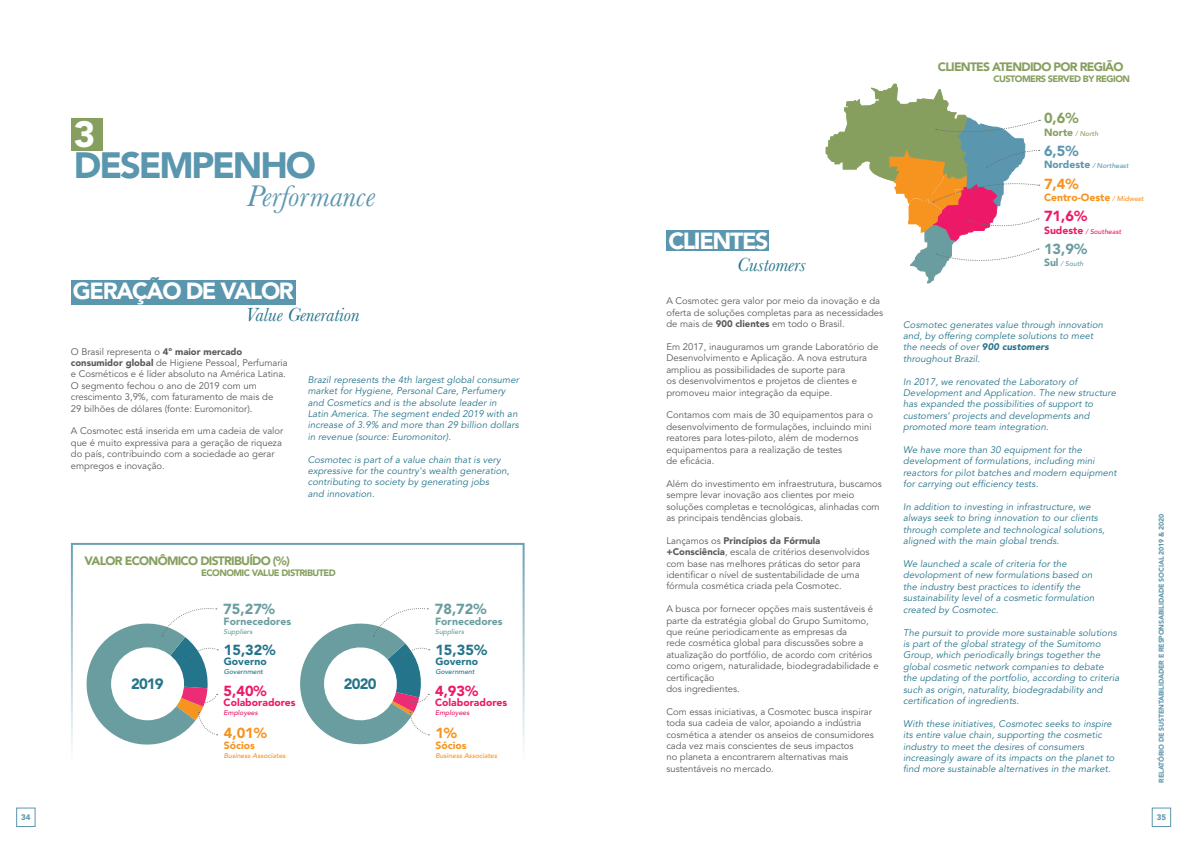
<style>
.page{position:relative;width:1191px;height:842px;background:#fff}
.page>*{position:absolute;margin:0;border:0;box-sizing:border-box;transform-origin:0 0}
.t1{font:900 36.3px "Avenir";letter-spacing:-.06em;color:#5b96af}
.t2{font:900 36.3px "Avenir";color:#fff}
.t3{font:italic 30.9px "Baskerville";color:#5b96af}
.t4{font:900 23.2px "Avenir";letter-spacing:-.06em;color:#fff}
.t5{font:900 23.2px "Avenir";color:#5b96af}
.t6{font:italic 19.7px "Baskerville";color:#24748b}
.t7{font:900 14.9px "Avenir";letter-spacing:-.06em;color:#24748b}
.t8{font:900 14.5px "Avenir";color:#6a9d9f}
.t9{font:900 14.5px "Avenir";color:#ed1968}
.t10{font:900 14.5px "Avenir";color:#24748b}
.t11{font:900 14.5px "Avenir";color:#f7931f}
.t12{font:900 14.5px "Avenir";color:#869f5f}
.t13{font:900 14.5px "Avenir";color:#5b96af}
.t14{font:900 12.1px "Avenir";letter-spacing:-.06em;color:#869f5f}
.t15{font:900 10.4px "Avenir";color:#f7931f}
.t16{font:900 10.4px "Avenir";color:#ed1968}
.t17{font:900 10.4px "Avenir";color:#6a9d9f}
.t18{font:900 10.4px "Avenir";color:#24748b}
.t19{font:9.5px/11.4px "Avenir";color:#58595b}
.t20{font:italic 9.5px/11.4px "Avenir";letter-spacing:.01em;color:#24748b}
.t21{font:900 9.2px "Avenir";letter-spacing:-.06em;color:#869f5f}
.t22{font:900 8px "Avenir";color:#5b96af}
.t23{font:900 7px "Avenir";letter-spacing:-.02em;color:#5b96af}
.t24{font:italic 500 6.9px "Avenir";color:#f7931f}
.t25{font:italic 500 6.9px "Avenir";color:#ed1968}
.t26{font:italic 500 6.9px "Avenir";color:#6a9d9f}
.t27{font:italic 500 6.9px "Avenir";color:#24748b}
.t28{font:italic 500 6.9px "Avenir";color:#5b96af}
.t29{font:italic 500 6.9px "Avenir";color:#869f5f}
.s1{font-weight:900}
.s2{font-weight:900;font-style:normal;font-size:10.4px}
.s3{font-weight:500;font-style:italic;font-size:6.9px}
</style>
<div class="page">
<div style="left:1151px;top:807px;width:20px;height:20px;border:1px solid #5b96af"></div>
<div style="left:16px;top:807px;width:20px;height:20px;border:1px solid #5b96af"></div>
<div style="left:71px;top:118px;width:31px;height:32px;background:#869f5f"></div>
<div style="left:71px;top:281px;width:224px;height:24px;background:#5b96af"></div>
<div style="left:666px;top:230px;width:103px;height:21px;background:#5b96af"></div>
<div style="left:71px;top:543px;width:453px;height:228px;border:2px solid #5b96af"></div>
<svg style="left:300px;top:608px;width:130px;height:137px"></svg>
<svg style="left:86px;top:608px;width:132px;height:137px"></svg>
<svg style="left:825px;top:83px;width:215px;height:201px"></svg>
<h1 class="t2" style="left:74px;top:112px;width:23px">3</h1>
<h1 class="t1" style="left:74px;top:144px;width:243px">DESEMPENHO</h1>
<h2 class="t3" style="left:247px;top:176px;width:130px">Performance</h2>
<h3 class="t5" style="left:146px;top:276px;width:19px">Ã</h3>
<h3 class="t4" style="left:73px;top:277px;width:222px">GERAÇAO DE VALOR</h3>
<h3 class="t6" style="left:245px;top:302px;width:116px">Value Generation</h3>
<p class="t19" style="left:71px;top:346px;width:218px">O Brasil representa o <span class="s1">4º maior mercado consumidor global</span> de Higiene Pessoal, Perfumaria e Cosméticos e é líder absoluto na América Latina.<br>O segmento fechou o ano de 2019 com um crescimento 3,9%, com faturamento de mais de<br>29 bilhões de dólares (fonte: Euromonitor).</p>
<p class="t19" style="left:71px;top:426px;width:214px">A Cosmotec está inserida em uma cadeia de valor que é muito expressiva para a geração de riqueza do país, contribuindo com a sociedade ao gerar empregos e inovação.</p>
<p class="t20" style="left:308px;top:374px;width:213px">Brazil represents the 4th largest global consumer market for Hygiene, Personal Care, Perfumery and Cosmetics and is the absolute leader in Latin America. The segment ended 2019 with an increase of 3.9% and more than 29 billion dollars in revenue (source: Euromonitor).</p>
<p class="t20" style="left:308px;top:454px;width:203px">Cosmotec is part of a value chain that is very expressive for the country's wealth generation, contributing to society by generating jobs<br>and innovation.</p>
<p class="t14" style="left:85px;top:553px;width:207px">VALOR ECONÔMICO DISTRIBUÍDO (%)</p>
<p class="t21" style="left:201px;top:568px;width:136px">ECONOMIC VALUE DISTRIBUTED</p>
<h3 class="t8" style="left:223px;top:600px;width:53px">75,27%</h3>
<p class="t17" style="left:224px;top:615px;width:69px">Fornecedores</p>
<p class="t26" style="left:224px;top:627px;width:30px">Suppliers</p>
<h3 class="t8" style="left:435px;top:600px;width:53px">78,72%</h3>
<p class="t17" style="left:435px;top:615px;width:69px">Fornecedores</p>
<p class="t26" style="left:435px;top:627px;width:30px">Suppliers</p>
<h3 class="t10" style="left:224px;top:641px;width:53px">15,32%</h3>
<p class="t18" style="left:224px;top:655px;width:44px">Governo</p>
<p class="t27" style="left:224px;top:668px;width:41px">Government</p>
<h3 class="t10" style="left:435px;top:641px;width:53px">15,35%</h3>
<p class="t18" style="left:435px;top:655px;width:44px">Governo</p>
<p class="t27" style="left:435px;top:668px;width:41px">Government</p>
<h3 class="t7" style="left:131px;top:675px;width:34px">2019</h3>
<h3 class="t7" style="left:344px;top:675px;width:34px">2020</h3>
<h3 class="t9" style="left:223px;top:682px;width:45px">5,40%</h3>
<p class="t16" style="left:223px;top:696px;width:74px">Colaboradores</p>
<p class="t25" style="left:223px;top:709px;width:36px">Employees</p>
<h3 class="t9" style="left:435px;top:682px;width:45px">4,93%</h3>
<p class="t16" style="left:435px;top:696px;width:74px">Colaboradores</p>
<p class="t25" style="left:435px;top:709px;width:36px">Employees</p>
<h3 class="t11" style="left:224px;top:725px;width:45px">4,01%</h3>
<p class="t15" style="left:224px;top:739px;width:33px">Sócios</p>
<p class="t24" style="left:224px;top:752px;width:63px">Business Associates</p>
<h3 class="t11" style="left:435px;top:725px;width:23px">1%</h3>
<p class="t15" style="left:435px;top:739px;width:33px">Sócios</p>
<p class="t24" style="left:435px;top:752px;width:63px">Business Associates</p>
<h3 class="t4" style="left:668px;top:227px;width:102px">CLIENTES</h3>
<h3 class="t6" style="left:737px;top:252px;width:70px">Customers</h3>
<p class="t19" style="left:666px;top:296px;width:218px">A Cosmotec gera valor por meio da inovação e da oferta de soluções completas para as necessidades de mais de <span class="s1">900 clientes</span> em todo o Brasil.</p>
<p class="t19" style="left:666px;top:341px;width:213px">Em 2017, inauguramos um grande Laboratório de Desenvolvimento e Aplicação. A nova estrutura ampliou as possibilidades de suporte para<br>os desenvolvimentos e projetos de clientes e promoveu maior integração da equipe.</p>
<p class="t19" style="left:666px;top:410px;width:208px">Contamos com mais de 30 equipamentos para o desenvolvimento de formulações, incluindo mini reatores para lotes-piloto, além de modernos equipamentos para a realização de testes<br>de eficácia.</p>
<p class="t19" style="left:666px;top:478px;width:217px">Além do investimento em infraestrutura, buscamos sempre levar inovação aos clientes por meio soluções completas e tecnológicas, alinhadas com as principais tendências globais.</p>
<p class="t19" style="left:666px;top:535px;width:205px">Lançamos os <span class="s1">Princípios da Fórmula +Consciência</span>, escala de critérios desenvolvidos com base nas melhores práticas do setor para identificar o nível de sustentabilidade de uma fórmula cosmética criada pela Cosmotec.</p>
<p class="t19" style="left:666px;top:603px;width:214px">A busca por fornecer opções mais sustentáveis é parte da estratégia global do Grupo Sumitomo, que reúne periodicamente as empresas da<br>rede cosmética global para discussões sobre a atualização do portfólio, de acordo com critérios como origem, naturalidade, biodegradabilidade e certificação<br>dos ingredientes.</p>
<p class="t19" style="left:666px;top:706px;width:209px">Com essas iniciativas, a Cosmotec busca inspirar toda sua cadeia de valor, apoiando a indústria cosmética a atender os anseios de consumidores cada vez mais conscientes de seus impactos<br>no planeta a encontrarem alternativas mais sustentáveis no mercado.</p>
<p class="t14" style="left:938px;top:59px;width:187px">CLIENTES ATENDIDO POR REGIÃO</p>
<p class="t21" style="left:993px;top:73px;width:138px">CUSTOMERS SERVED BY REGION</p>
<h3 class="t12" style="left:1044px;top:109px;width:36px">0,6%</h3>
<p class="t29" style="left:1044px;top:129px;width:56px"><span class="s2">Norte</span> / North</p>
<h3 class="t13" style="left:1044px;top:142px;width:36px">6,5%</h3>
<p class="t28" style="left:1044px;top:162px;width:86px"><span class="s2">Nordeste</span> / Northeast</p>
<h3 class="t11" style="left:1044px;top:175px;width:36px">7,4%</h3>
<p class="t15" style="left:1044px;top:191px;width:101px">Centro-Oeste <span class="s3">/ Midwest</span></p>
<h3 class="t9" style="left:1044px;top:207px;width:45px">71,6%</h3>
<p class="t25" style="left:1044px;top:227px;width:79px"><span class="s2">Sudeste</span> / Southeast</p>
<h3 class="t8" style="left:1044px;top:240px;width:45px">13,9%</h3>
<p class="t26" style="left:1044px;top:260px;width:41px"><span class="s2">Sul</span> / South</p>
<p class="t20" style="left:903px;top:319px;width:201px">Cosmotec generates value through innovation and, by offering complete solutions to meet the needs of over <span class="s1">900 customers<br></span>throughout Brazil.</p>
<p class="t20" style="left:903px;top:376px;width:214px">In 2017, we renovated the Laboratory of Development and Application. The new structure has expanded the possibilities of support to customers’ projects and developments and promoted more team integration.</p>
<p class="t20" style="left:903px;top:444px;width:215px">We have more than 30 equipment for the development of formulations, including mini reactors for pilot batches and modern equipment for carrying out efficiency tests.</p>
<p class="t20" style="left:903px;top:501px;width:203px">In addition to investing in infrastructure, we always seek to bring innovation to our clients through complete and technological solutions, aligned with the main global trends.</p>
<p class="t20" style="left:903px;top:558px;width:193px">We launched a scale of criteria for the devolopment of new formulations based on the industry best practices to identify the sustainability level of a cosmetic formulation created by Cosmotec.</p>
<p class="t20" style="left:903px;top:627px;width:218px">The pursuit to provide more sustainable solutions is part of the global strategy of the Sumitomo Group, which periodically brings together the global cosmetic network companies to debate the updating of the portfolio, according to criteria such as origin, naturality, biodegradability and certification of ingredients.</p>
<p class="t20" style="left:903px;top:718px;width:213px">With these initiatives, Cosmotec seeks to inspire its entire value chain, supporting the cosmetic industry to meet the desires of consumers increasingly aware of its impacts on the planet to find more sustainable alternatives in the market.</p>
<p class="t23" style="left:1157px;top:782px;width:270px;rotate:-90deg">RELATÓRIO DE SUSTENTABILIDADER E RESPONSABILIDADE SOCIAL 2019 &amp; 2020</p>
<p class="t22" style="left:21px;top:813px;width:11px">34</p>
<p class="t22" style="left:1156px;top:813px;width:11px">35</p>
</div>
